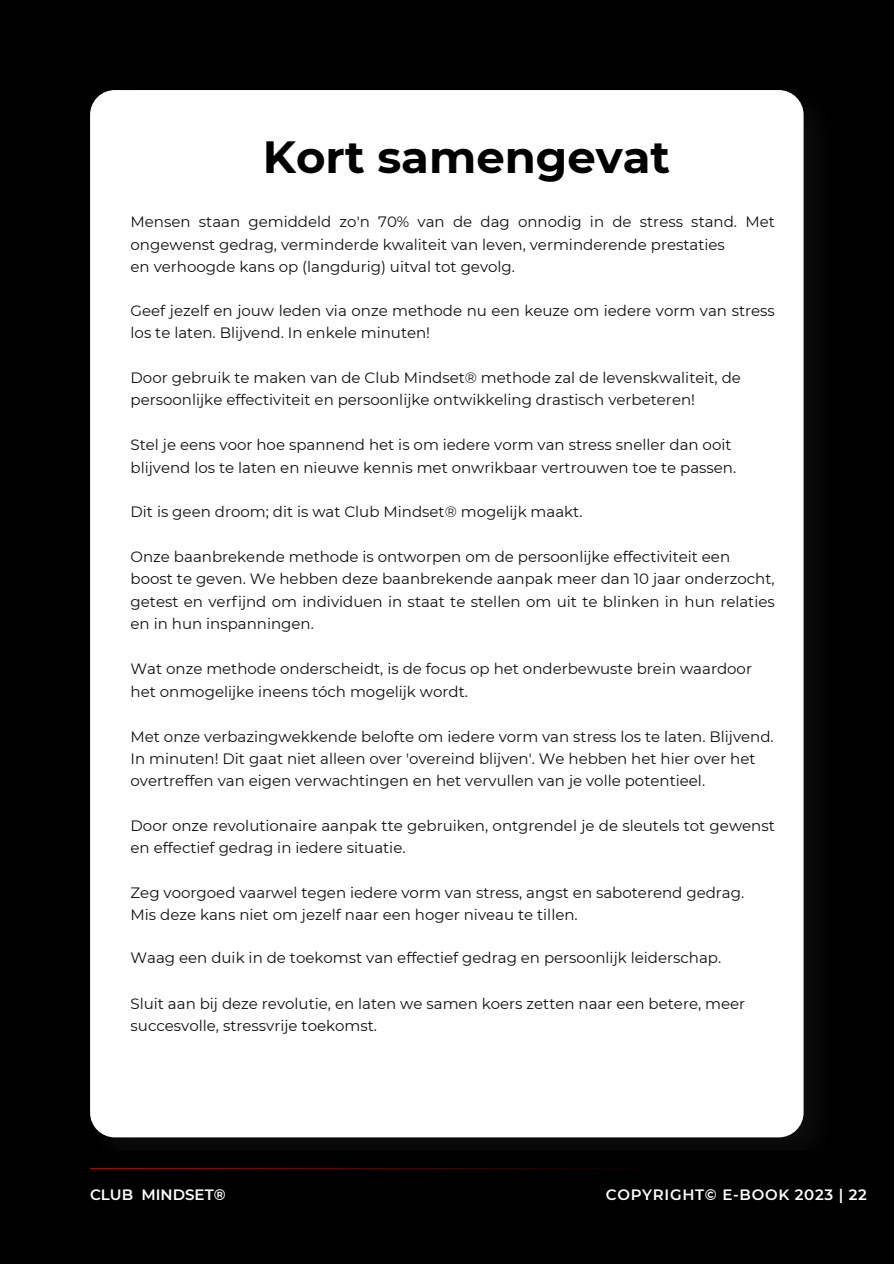
<style>
.page{position:relative;width:894px;height:1264px;background:#fff}
.page>*{position:absolute;margin:0;border:0;box-sizing:border-box;transform-origin:0 0}
.t1{font:700 45px "Montserrat";color:#000}
.t2{font:15px/22.5px "Montserrat";color:#0d0f11}
.t3{font:600 15px "Montserrat";letter-spacing:.045em;color:#fff}
.t4{font:600 15px "Montserrat";color:#fff}
</style>
<div class="page">
<div style="left:0;top:0;width:893px;height:1263px;background:#000"></div>
<div style="left:90px;top:90px;width:713px;height:1047px;background:#fff;border-radius:25px"></div>
<svg style="left:90px;top:1168px;width:532px;height:1px"></svg>
<h1 class="t1" style="left:263px;top:130px;width:408px">Kort samengevat</h1>
<p class="t2" style="left:130px;top:211px;width:645px">Mensen staan gemiddeld zo'n 70% van de dag onnodig in de stress stand. Met ongewenst gedrag, verminderde kwaliteit van leven, verminderende prestaties</p>
<p class="t2" style="left:130px;top:256px;width:386px">en verhoogde kans op (langdurig) uitval tot gevolg.</p>
<p class="t2" style="left:130px;top:300px;width:645px;line-height:21.3px">Geef jezelf en jouw leden via onze methode nu een keuze om iedere vorm van stress los te laten. Blijvend. In enkele minuten!</p>
<p class="t2" style="left:130px;top:366px;width:611px">Door gebruik te maken van de Club Mindset® methode zal de levenskwaliteit, de</p>
<p class="t2" style="left:130px;top:388px;width:566px">persoonlijke effectiviteit en persoonlijke ontwikkeling drastisch verbeteren!</p>
<p class="t2" style="left:130px;top:433px;width:602px">Stel je eens voor hoe spannend het is om iedere vorm van stress sneller dan ooit</p>
<p class="t2" style="left:130px;top:456px;width:607px">blijvend los te laten en nieuwe kennis met onwrikbaar vertrouwen toe te passen.</p>
<p class="t2" style="left:130px;top:500px;width:453px">Dit is geen droom; dit is wat Club Mindset® mogelijk maakt.</p>
<p class="t2" style="left:130px;top:545px;width:601px">Onze baanbrekende methode is ontworpen om de persoonlijke effectiviteit een</p>
<p class="t2" style="left:130px;top:567px;width:645px">boost te geven. We hebben deze baanbrekende aanpak meer dan 10 jaar onderzocht,</p>
<p class="t2" style="left:130px;top:590px;width:645px">getest en verfijnd om individuen in staat te stellen om uit te blinken in hun relaties en in hun inspanningen.</p>
<p class="t2" style="left:130px;top:657px;width:622px">Wat onze methode onderscheidt, is de focus op het onderbewuste brein waardoor</p>
<p class="t2" style="left:130px;top:680px;width:339px">het onmogelijke ineens tóch mogelijk wordt.</p>
<p class="t2" style="left:130px;top:725px;width:644px">Met onze verbazingwekkende belofte om iedere vorm van stress los te laten. Blijvend.</p>
<p class="t2" style="left:130px;top:747px;width:626px">In minuten! Dit gaat niet alleen over 'overeind blijven'. We hebben het hier over het</p>
<p class="t2" style="left:130px;top:769px;width:576px">overtreffen van eigen verwachtingen en het vervullen van je volle potentieel.</p>
<p class="t2" style="left:130px;top:814px;width:645px">Door onze revolutionaire aanpak tte gebruiken, ontgrendel je de sleutels tot gewenst en effectief gedrag in iedere situatie.</p>
<p class="t2" style="left:130px;top:881px;width:615px">Zeg voorgoed vaarwel tegen iedere vorm van stress, angst en saboterend gedrag.</p>
<p class="t2" style="left:130px;top:902px;width:448px">Mis deze kans niet om jezelf naar een hoger niveau te tillen.</p>
<p class="t2" style="left:130px;top:946px;width:592px">Waag een duik in de toekomst van effectief gedrag en persoonlijk leiderschap.</p>
<p class="t2" style="left:130px;top:991px;width:616px">Sluit aan bij deze revolutie, en laten we samen koers zetten naar een betere, meer</p>
<p class="t2" style="left:130px;top:1014px;width:248px">succesvolle, stressvrije toekomst.</p>
<h2 class="t4" style="left:90px;top:1185px;width:137px">CLUB MINDSET®</h2>
<h2 class="t3" style="left:605px;top:1185px;width:262px">COPYRIGHT© E-BOOK 2023 | 22</h2>
</div>
